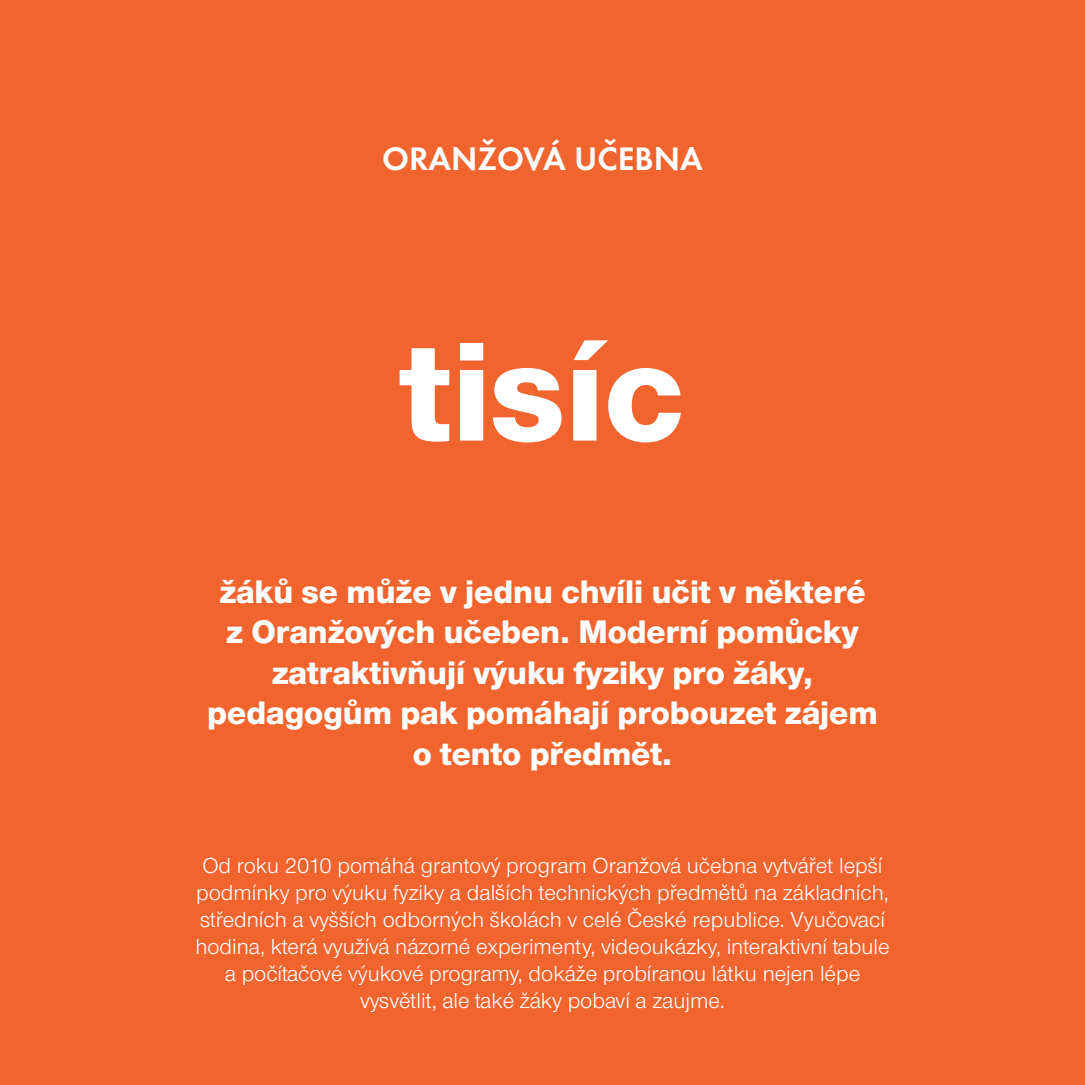
<style>
.page{position:relative;width:1085px;height:1085px;background:#fff}
.page>*{position:absolute;margin:0;border:0;box-sizing:border-box;transform-origin:0 0}
.t1{font:800 146.25px "Nimbus CEZOT";color:#fff}
.t2{font:800 33.75px/40.5px "Nimbus CEZOT";color:#fff;text-align:center}
.t3{font:600 33.75px "Futura CEZCE";color:#fff}
.t4{font:22.5px/27px "Nimbus CEZOT";color:#fff;text-align:center}
</style>
<div class="page">
<div style="left:0;top:0;width:1084px;height:1084px;background:#f2642e"></div>
<h2 class="t3" style="left:382px;top:139px;width:322px">ORANŽOVÁ UČEB NA</h2>
<h1 class="t1" style="left:400px;top:307px;width:285px">tisíc</h1>
<h2 class="t2" style="left:207px;top:571px;width:671px">žáků se může v jednu chvíli učit v některé z Oranžových učeben. Moderní pomůcky zatraktivňují výuku fyziky pro žáky, pedagogům pak pomáhají probouzet zájem o tento předmět.</h2>
<p class="t4" style="left:195px;top:852px;width:695px">Od roku 2010 pomáhá grantový program Oranžová učebna vytvářet lepší podmínky pro výuku fyziky a dalších technických předmětů na základních, středních a vyšších odborných školách v celé České republice. Vyučovací hodina, která využívá názorné experimenty, videoukázky, interaktivní tabule a počítačové výukové programy, dokáže probíranou látku nejen lépe vysvětlit, ale také žáky pobaví a zaujme.</p>
</div>
